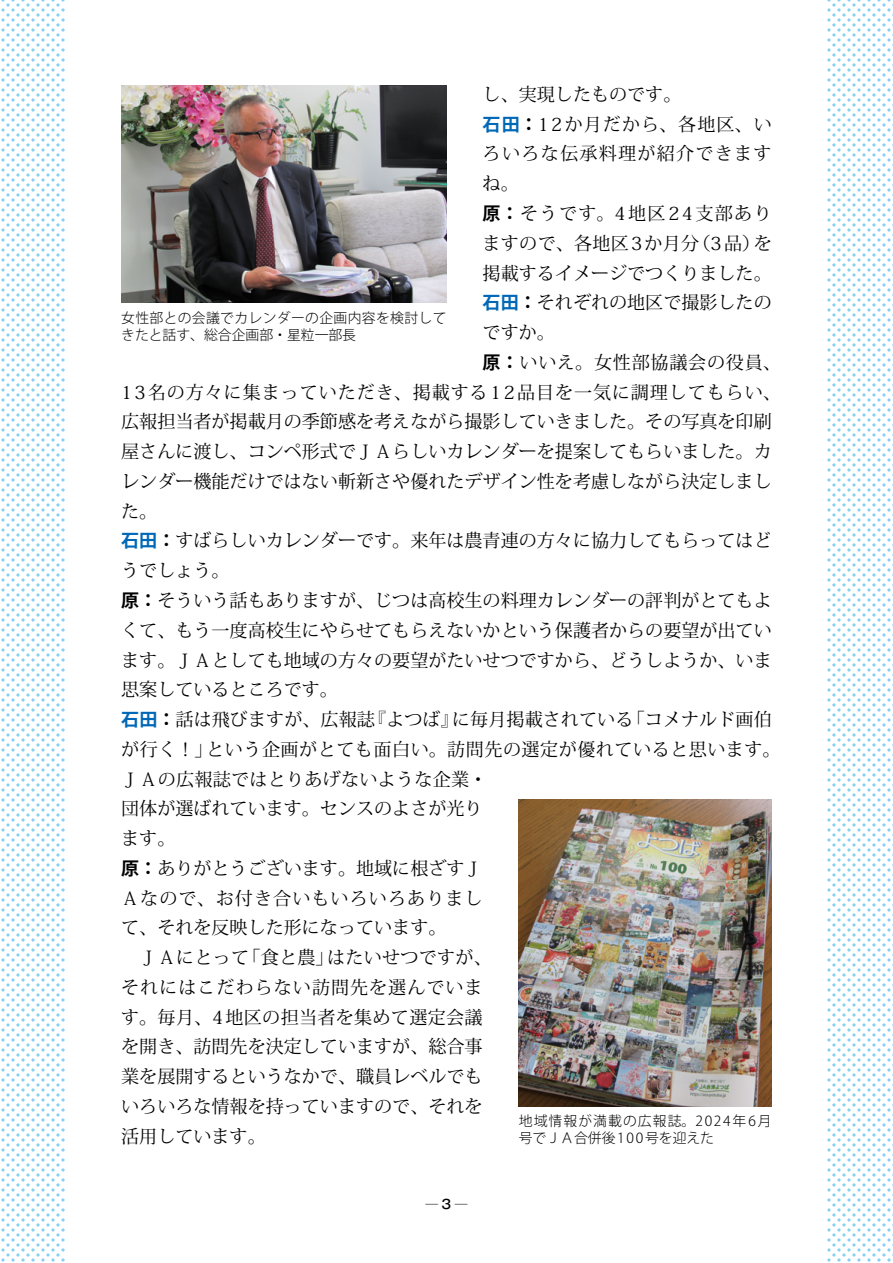
<style>
.page{position:relative;width:893px;height:1263px;background:#fff}
.page>*{position:absolute;margin:0;border:0;box-sizing:border-box;transform-origin:0 0}
.t1{font:18px "Koz Min Pro";color:#000}
.t2{font:18px "Koz Min Pro";letter-spacing:.05em;color:#000}
.t3{font:18px "Koz Min Pro";letter-spacing:.03em;color:#000}
.t4{font:18px "Koz Min Pro";letter-spacing:.055em;color:#000}
.t5{font:18px "Koz Min Pro";letter-spacing:.06em;color:#000}
.t6{font:18px "Koz Min Pro";letter-spacing:.075em;color:#000}
.t7{font:18px "Koz Min Pro";letter-spacing:.04em;color:#000}
.t8{font:18px "Koz Min Pro";letter-spacing:.07em;color:#000}
.t9{font:300 13.8px/17px "Koz Go Pro";letter-spacing:.025em;color:#000}
.t10{font:300 13.8px/17px "Koz Go Pro";letter-spacing:.08em;color:#000}
.t11{font:500 12.75px "Gothic MB101 Pro";color:#000}
.s1{font-family:"Koz Go Pro";font-weight:700;color:#0068b7}
.s2{font-family:"Koz Go Pro";font-weight:700}
</style>
<div class="page">
<svg style="left:1px;top:0;width:64px;height:1262px"></svg>
<svg style="left:827px;top:0;width:66px;height:1262px"></svg>
<img style="left:121px;top:85px;width:325px;height:218px">
<img style="left:519px;top:799px;width:253px;height:308px">
<p class="t1" style="left:483px;top:82px;width:200px">し、実現したものです。</p>
<p class="t4" style="left:483px;top:111px;width:291px"><span class="s1">石田</span><span class="s2">：</span>12か月だから、各地区、い</p>
<p class="t8" style="left:483px;top:141px;width:291px">ろいろな伝承料理が紹介できます</p>
<p class="t1" style="left:483px;top:171px;width:38px">ね。</p>
<p class="t6" style="left:483px;top:201px;width:291px"><span class="s2">原：</span>そうです。4地区24支部あり</p>
<p class="t1" style="left:483px;top:230px;width:291px">ますので、各地区3か月分（3品）を</p>
<p class="t1" style="left:483px;top:260px;width:291px">掲載するイメージでつくりました。</p>
<p class="t1" style="left:483px;top:290px;width:291px"><span class="s1">石田</span><span class="s2">：</span>それぞれの地区で撮影したの</p>
<p class="t1" style="left:483px;top:320px;width:74px">ですか。</p>
<p class="t7" style="left:483px;top:349px;width:300px"><span class="s2">原：</span>いいえ。女性部協議会の役員、</p>
<p class="t2" style="left:121px;top:379px;width:661px">13名の方々に集まっていただき、掲載する12品目を一気に調理してもらい、</p>
<p class="t1" style="left:121px;top:409px;width:652px">広報担当者が掲載月の季節感を考えながら撮影していきました。その写真を印刷</p>
<p class="t1" style="left:121px;top:439px;width:652px">屋さんに渡し、コンペ形式でＪＡらしいカレンダーを提案してもらいました。カ</p>
<p class="t1" style="left:121px;top:469px;width:652px">レンダー機能だけではない斬新さや優れたデザイン性を考慮しながら決定しまし</p>
<p class="t1" style="left:121px;top:498px;width:38px">た。</p>
<p class="t1" style="left:121px;top:528px;width:652px"><span class="s1">石田</span><span class="s2">：</span>すばらしいカレンダーです。来年は農青連の方々に協力してもらってはど</p>
<p class="t1" style="left:121px;top:558px;width:110px">うでしょう。</p>
<p class="t1" style="left:121px;top:588px;width:652px"><span class="s2">原：</span>そういう話もありますが、じつは高校生の料理カレンダーの評判がとてもよ</p>
<p class="t1" style="left:121px;top:617px;width:652px">くて、もう一度高校生にやらせてもらえないかという保護者からの要望が出てい</p>
<p class="t1" style="left:121px;top:647px;width:652px">ます。ＪＡとしても地域の方々の要望がたいせつですから、どうしようか、いま</p>
<p class="t1" style="left:121px;top:677px;width:218px">思案しているところです。</p>
<p class="t1" style="left:121px;top:707px;width:652px"><span class="s1">石田</span><span class="s2">：</span>話は飛びますが、広報誌『よつば』に毎月掲載されている「コメナルド画伯</p>
<p class="t3" style="left:121px;top:736px;width:661px">が行く！」という企画がとても面白い。訪問先の選定が優れていると思います。</p>
<p class="t1" style="left:121px;top:766px;width:367px">ＪＡの広報誌ではとりあげないような企業・</p>
<p class="t1" style="left:121px;top:796px;width:363px">団体が選ばれています。センスのよさが光り</p>
<p class="t1" style="left:121px;top:826px;width:56px">ます。</p>
<p class="t1" style="left:121px;top:855px;width:363px"><span class="s2">原：</span>ありがとうございます。地域に根ざすＪ</p>
<p class="t5" style="left:121px;top:885px;width:363px">Ａなので、お付き合いもいろいろありまし</p>
<p class="t1" style="left:121px;top:915px;width:327px">て、それを反映した形になっています。</p>
<p class="t1" style="left:121px;top:945px;width:372px">　ＪＡにとって「食と農」はたいせつですが、</p>
<p class="t4" style="left:121px;top:974px;width:363px">それにはこだわらない訪問先を選んでいま</p>
<p class="t1" style="left:121px;top:1004px;width:363px">す。毎月、4地区の担当者を集めて選定会議</p>
<p class="t1" style="left:121px;top:1034px;width:363px">を開き、訪問先を決定していますが、総合事</p>
<p class="t1" style="left:121px;top:1064px;width:363px">業を展開するというなかで、職員レベルでも</p>
<p class="t1" style="left:121px;top:1094px;width:363px">いろいろな情報を持っていますので、それを</p>
<p class="t1" style="left:121px;top:1123px;width:146px">活用しています。</p>
<p class="t9" style="left:121px;top:309px;width:327px">女性部との会議でカレンダーの企画内容を検討してきたと話す、総合企画部・星粒一部長</p>
<p class="t10" style="left:519px;top:1113px;width:254px">地域情報が満載の広報誌。2024年6月号でＪＡ合併後 1 0 0号を迎えた</p>
<p class="t11" style="left:425px;top:1194px;width:43px">─3─</p>
</div>
